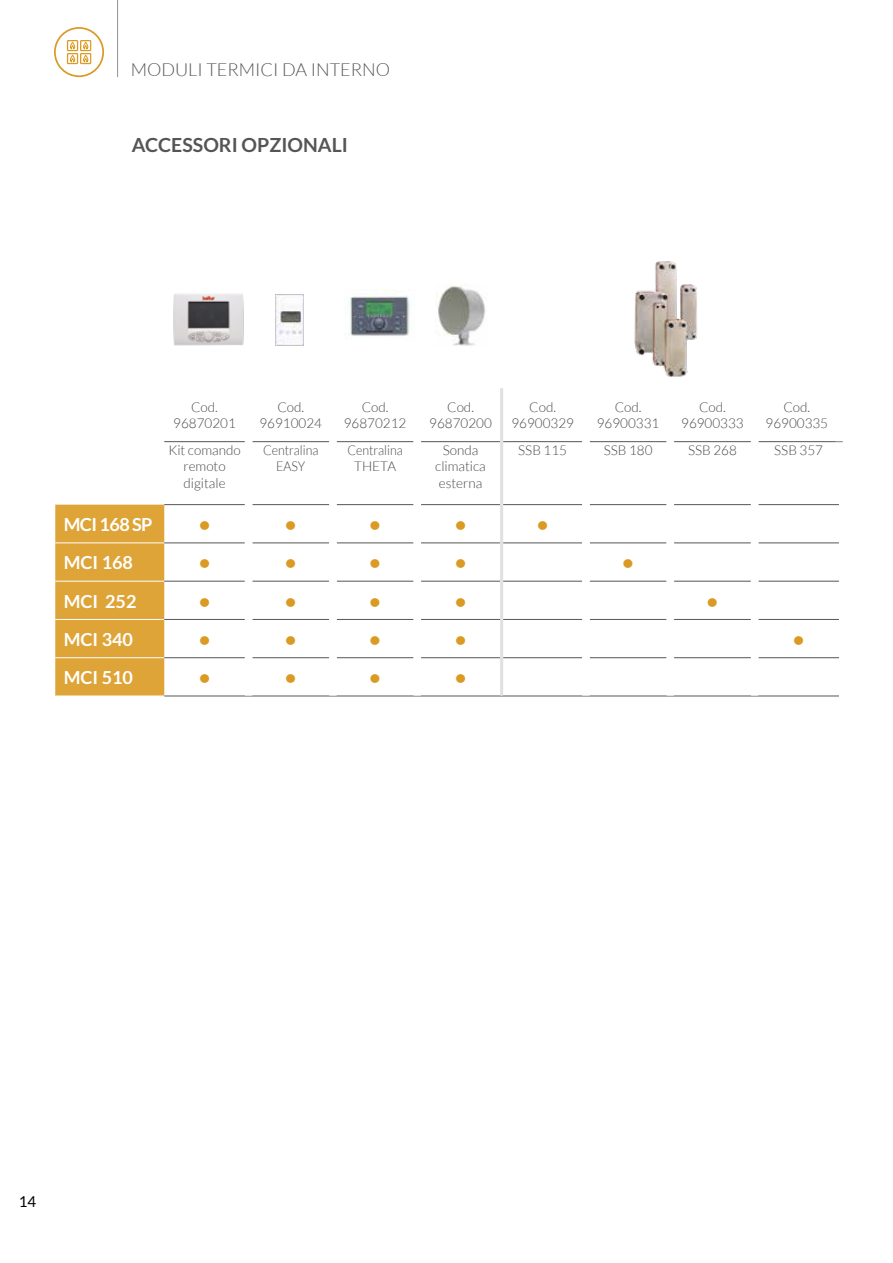
<style>
.page{position:relative;width:893px;height:1263px;background:#fff}
.page>*{position:absolute;margin:0;border:0;box-sizing:border-box;transform-origin:0 0}
.t1{font:700 19.5px "Lato";color:#555}
.t2{font:700 18px "Lato";color:#fff}
.t3{font:900 18px "Lato";color:#da9a23}
.t4{font:300 18px "Lato";color:#555}
.t5{font:15px "Lato";color:#000}
.t6{font:300 13.5px/16.5px "Lato";color:#484848;text-align:center}
.t7{font:300 13.5px/16.5px "Lato";color:#484848;text-align:center;scale:.92 1}
</style>
<div class="page">
<hr style="left:117px;top:0;width:1px;height:77px;background:#939393">
<svg style="left:54px;top:27px;width:50px;height:50px"></svg>
<div style="left:55px;top:505px;width:109px;height:191px;background:#dea438"></div>
<hr style="left:55px;top:542px;width:109px;height:1px;background:#fff">
<hr style="left:55px;top:581px;width:109px;height:1px;background:#fff">
<hr style="left:55px;top:619px;width:109px;height:1px;background:#fff">
<hr style="left:55px;top:657px;width:109px;height:1px;background:#fff">
<hr style="left:164px;top:441px;width:81px;height:1px;background:#555">
<hr style="left:252px;top:441px;width:77px;height:1px;background:#555">
<hr style="left:337px;top:441px;width:77px;height:1px;background:#555">
<hr style="left:421px;top:441px;width:79px;height:1px;background:#555">
<hr style="left:503px;top:441px;width:79px;height:1px;background:#555">
<hr style="left:590px;top:441px;width:77px;height:1px;background:#555">
<hr style="left:674px;top:441px;width:77px;height:1px;background:#555">
<hr style="left:758px;top:441px;width:85px;height:1px;background:#555">
<hr style="left:164px;top:504px;width:81px;height:1px;background:#555">
<hr style="left:252px;top:504px;width:77px;height:1px;background:#555">
<hr style="left:337px;top:504px;width:77px;height:1px;background:#555">
<hr style="left:421px;top:504px;width:79px;height:1px;background:#555">
<hr style="left:503px;top:504px;width:79px;height:1px;background:#555">
<hr style="left:590px;top:504px;width:77px;height:1px;background:#555">
<hr style="left:674px;top:504px;width:77px;height:1px;background:#555">
<hr style="left:758px;top:504px;width:81px;height:1px;background:#555">
<hr style="left:164px;top:542px;width:81px;height:1px;background:#555">
<hr style="left:252px;top:542px;width:77px;height:1px;background:#555">
<hr style="left:337px;top:542px;width:77px;height:1px;background:#555">
<hr style="left:421px;top:542px;width:79px;height:1px;background:#555">
<hr style="left:503px;top:542px;width:79px;height:1px;background:#555">
<hr style="left:590px;top:542px;width:77px;height:1px;background:#555">
<hr style="left:674px;top:542px;width:77px;height:1px;background:#555">
<hr style="left:758px;top:542px;width:81px;height:1px;background:#555">
<hr style="left:164px;top:581px;width:81px;height:1px;background:#555">
<hr style="left:252px;top:581px;width:77px;height:1px;background:#555">
<hr style="left:337px;top:581px;width:77px;height:1px;background:#555">
<hr style="left:421px;top:581px;width:79px;height:1px;background:#555">
<hr style="left:503px;top:581px;width:79px;height:1px;background:#555">
<hr style="left:590px;top:581px;width:77px;height:1px;background:#555">
<hr style="left:674px;top:581px;width:77px;height:1px;background:#555">
<hr style="left:758px;top:581px;width:81px;height:1px;background:#555">
<hr style="left:164px;top:619px;width:81px;height:1px;background:#555">
<hr style="left:252px;top:619px;width:77px;height:1px;background:#555">
<hr style="left:337px;top:619px;width:77px;height:1px;background:#555">
<hr style="left:421px;top:619px;width:79px;height:1px;background:#555">
<hr style="left:503px;top:619px;width:79px;height:1px;background:#555">
<hr style="left:590px;top:619px;width:77px;height:1px;background:#555">
<hr style="left:674px;top:619px;width:77px;height:1px;background:#555">
<hr style="left:758px;top:619px;width:81px;height:1px;background:#555">
<hr style="left:164px;top:657px;width:81px;height:1px;background:#555">
<hr style="left:252px;top:657px;width:77px;height:1px;background:#555">
<hr style="left:337px;top:657px;width:77px;height:1px;background:#555">
<hr style="left:421px;top:657px;width:79px;height:1px;background:#555">
<hr style="left:503px;top:657px;width:79px;height:1px;background:#555">
<hr style="left:590px;top:657px;width:77px;height:1px;background:#555">
<hr style="left:674px;top:657px;width:77px;height:1px;background:#555">
<hr style="left:758px;top:657px;width:81px;height:1px;background:#555">
<hr style="left:164px;top:696px;width:85px;height:1px;background:#555">
<hr style="left:249px;top:696px;width:84px;height:1px;background:#555">
<hr style="left:333px;top:696px;width:84px;height:1px;background:#555">
<hr style="left:417px;top:696px;width:85px;height:1px;background:#555">
<hr style="left:502px;top:696px;width:84px;height:1px;background:#555">
<hr style="left:586px;top:696px;width:84px;height:1px;background:#555">
<hr style="left:670px;top:696px;width:85px;height:1px;background:#555">
<hr style="left:755px;top:696px;width:84px;height:1px;background:#555">
<hr style="left:500px;top:388px;width:3px;height:54px;background:#e0e0e0">
<hr style="left:500px;top:442px;width:3px;height:63px;background:#e0e0e0">
<hr style="left:500px;top:505px;width:3px;height:38px;background:#e0e0e0">
<hr style="left:500px;top:543px;width:3px;height:38px;background:#e0e0e0">
<hr style="left:500px;top:581px;width:3px;height:38px;background:#e0e0e0">
<hr style="left:500px;top:619px;width:3px;height:39px;background:#e0e0e0">
<hr style="left:500px;top:658px;width:3px;height:38px;background:#e0e0e0">
<img style="left:173px;top:293px;width:71px;height:53px">
<img style="left:634px;top:261px;width:63px;height:116px">
<img style="left:348px;top:289px;width:62px;height:47px">
<img style="left:436px;top:286px;width:49px;height:60px">
<img style="left:276px;top:294px;width:28px;height:51px">
<h2 class="t4" style="left:131px;top:60px;width:261px">MODULI TERMICI DA INTERNO</h2>
<h1 class="t1" style="left:132px;top:133px;width:218px">ACCESSORI OPZIONALI</h1>
<p class="t6" style="left:173px;top:399px;width:64px">Cod.<br>96870201</p>
<p class="t6" style="left:259px;top:399px;width:64px">Cod.<br>96910024</p>
<p class="t6" style="left:344px;top:399px;width:64px">Cod.<br>96870212</p>
<p class="t6" style="left:429px;top:399px;width:64px">Cod.<br>96870200</p>
<p class="t6" style="left:511px;top:399px;width:64px">Cod.<br>96900329</p>
<p class="t6" style="left:597px;top:399px;width:64px">Cod.<br>96900331</p>
<p class="t6" style="left:681px;top:399px;width:64px">Cod.<br>96900333</p>
<p class="t6" style="left:765px;top:399px;width:64px">Cod.<br>96900335</p>
<p class="t6" style="left:168px;top:442px;width:74px">Kit comando remoto digitale</p>
<p class="t7" style="left:263px;top:442px;width:62px">Centralina<br>EASY</p>
<p class="t7" style="left:347px;top:442px;width:62px">Centralina<br>THETA</p>
<p class="t6" style="left:435px;top:442px;width:52px">Sonda climatica esterna</p>
<p class="t6" style="left:518px;top:442px;width:50px">SSB 115</p>
<p class="t6" style="left:604px;top:442px;width:50px">SSB 180</p>
<p class="t6" style="left:688px;top:442px;width:50px">SSB 268</p>
<p class="t6" style="left:774px;top:442px;width:50px">SSB 357</p>
<h2 class="t2" style="left:64px;top:514px;width:90px">MCI 168 SP</h2>
<h2 class="t3" style="left:199px;top:514px;width:12px">•</h2>
<h2 class="t3" style="left:286px;top:514px;width:12px">•</h2>
<h2 class="t3" style="left:370px;top:514px;width:12px">•</h2>
<h2 class="t3" style="left:455px;top:514px;width:12px">•</h2>
<h2 class="t3" style="left:537px;top:514px;width:12px">•</h2>
<h2 class="t2" style="left:64px;top:552px;width:71px">MCI 168</h2>
<h2 class="t3" style="left:199px;top:552px;width:12px">•</h2>
<h2 class="t3" style="left:286px;top:552px;width:12px">•</h2>
<h2 class="t3" style="left:370px;top:552px;width:12px">•</h2>
<h2 class="t3" style="left:455px;top:552px;width:12px">•</h2>
<h2 class="t3" style="left:623px;top:552px;width:12px">•</h2>
<h2 class="t2" style="left:64px;top:591px;width:74px">MCI 252</h2>
<h2 class="t3" style="left:199px;top:590px;width:12px">•</h2>
<h2 class="t3" style="left:286px;top:590px;width:12px">•</h2>
<h2 class="t3" style="left:370px;top:590px;width:12px">•</h2>
<h2 class="t3" style="left:455px;top:590px;width:12px">•</h2>
<h2 class="t3" style="left:707px;top:590px;width:12px">•</h2>
<h2 class="t2" style="left:64px;top:629px;width:71px">MCI 340</h2>
<h2 class="t3" style="left:199px;top:629px;width:12px">•</h2>
<h2 class="t3" style="left:286px;top:629px;width:12px">•</h2>
<h2 class="t3" style="left:370px;top:629px;width:12px">•</h2>
<h2 class="t3" style="left:455px;top:629px;width:12px">•</h2>
<h2 class="t3" style="left:793px;top:629px;width:12px">•</h2>
<h2 class="t2" style="left:64px;top:667px;width:71px">MCI 510</h2>
<h2 class="t3" style="left:199px;top:667px;width:12px">•</h2>
<h2 class="t3" style="left:286px;top:667px;width:12px">•</h2>
<h2 class="t3" style="left:370px;top:667px;width:12px">•</h2>
<h2 class="t3" style="left:455px;top:667px;width:12px">•</h2>
<p class="t5" style="left:19px;top:1193px;width:19px">14</p>
</div>
